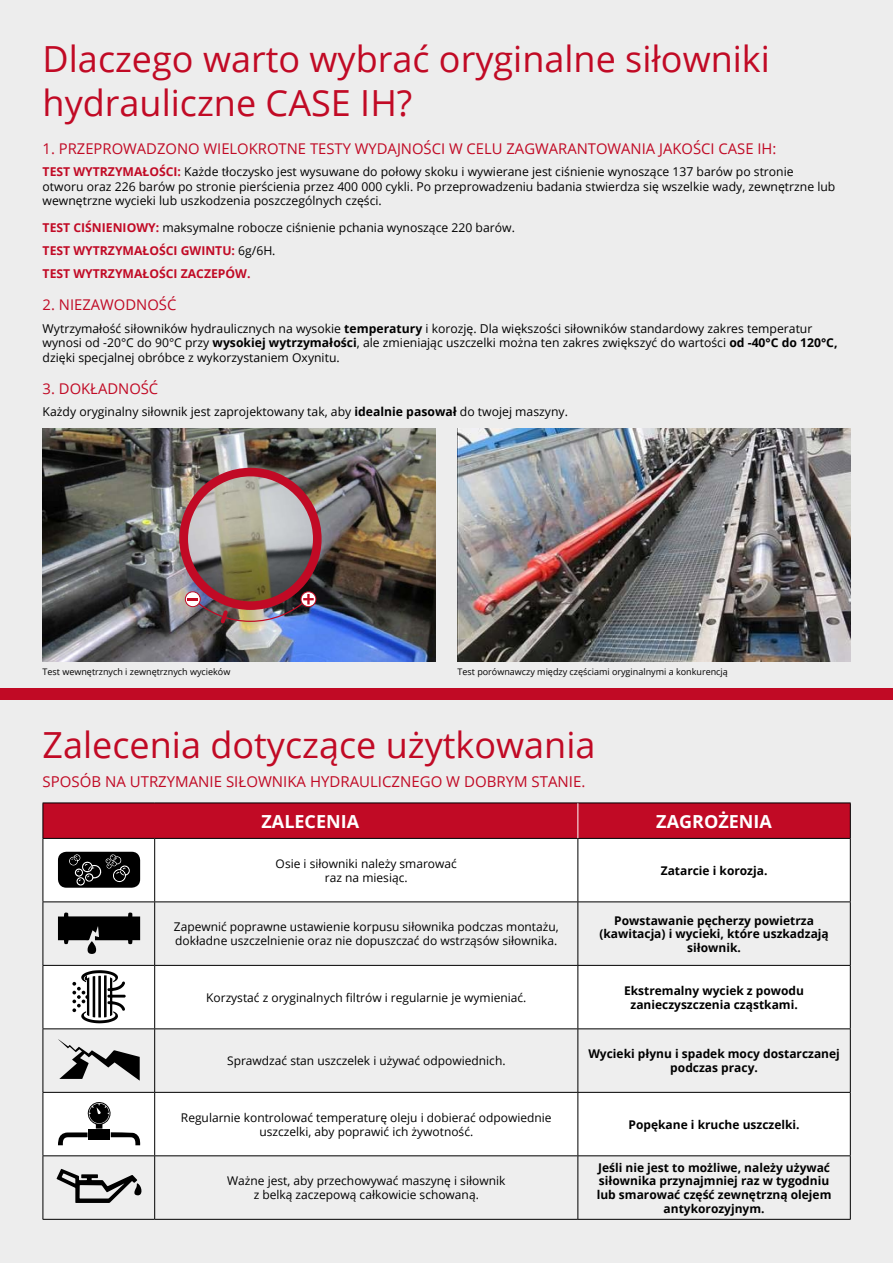
<style>
.page{position:relative;width:893px;height:1263px;background:#ededed}
.page>*{position:absolute;margin:0;border:0;box-sizing:border-box;transform-origin:0 0}
.t1{font:36px/43.2px "Open Sans";color:#c10a25}
.t2{font:700 18px "Open Sans";color:#fff}
.t3{font:15px "Open Sans";color:#c10a25}
.t4{font:14.85px "Open Sans";color:#c10a25}
.t5{font:12.15px/14.5px "Open Sans";color:#000}
.t6{font:700 12.15px/23.2px "Open Sans";color:#c10a25}
.t7{font:12px/13.6px "Open Sans";color:#000;text-align:center}
.t8{font:700 12px/13.6px "Open Sans";color:#000;text-align:center}
.t9{font:9px "Open Sans";color:#000}
.s1{font-weight:700;color:#c10a25}
.s2{font-weight:400;color:#000}
.s3{font-weight:700}
</style>
<div class="page">
<img style="left:457px;top:428px;width:394px;height:233px">
<img style="left:43px;top:428px;width:393px;height:233px">
<img style="left:184px;top:473px;width:133px;height:132px">
<div style="left:179px;top:468px;width:143px;height:142px;border:9px solid #c10a25;border-radius:50%"></div>
<div style="left:301px;top:591px;width:15px;height:16px;border:1px solid #c10a25;border-radius:50%"></div>
<svg style="left:185px;top:592px;width:15px;height:15px"></svg>
<div style="left:185px;top:591px;width:16px;height:16px;border:1px solid #c10a25;border-radius:50%"></div>
<img style="left:188px;top:594px;width:126px;height:32px">
<div style="left:0;top:688px;width:893px;height:12px;background:#c10a25"></div>
<div style="left:44px;top:804px;width:806px;height:34px;background:#c10a25"></div>
<div style="left:44px;top:839px;width:806px;height:62px;background:#fff"></div>
<svg style="left:44px;top:902px;width:806px;height:317px"></svg>
<svg style="left:44px;top:966px;width:806px;height:189px;fill:#fff"></svg>
<hr style="left:43px;top:803px;width:112px;height:1px;background:#000">
<hr style="left:43px;top:803px;width:1px;height:35px;background:#000">
<hr style="left:155px;top:803px;width:423px;height:1px;background:#000">
<hr style="left:578px;top:803px;width:273px;height:1px;background:#000">
<hr style="left:850px;top:803px;width:1px;height:35px;background:#000">
<hr style="left:43px;top:838px;width:112px;height:1px;background:#000">
<hr style="left:43px;top:839px;width:1px;height:62px;background:#000">
<hr style="left:155px;top:838px;width:423px;height:1px;background:#000">
<hr style="left:154px;top:839px;width:1px;height:62px;background:#000">
<hr style="left:578px;top:838px;width:273px;height:1px;background:#000">
<hr style="left:577px;top:839px;width:1px;height:62px;background:#000">
<hr style="left:850px;top:839px;width:1px;height:62px;background:#000">
<hr style="left:43px;top:901px;width:112px;height:1px;background:#000">
<hr style="left:43px;top:902px;width:1px;height:63px;background:#000">
<hr style="left:155px;top:901px;width:423px;height:1px;background:#000">
<hr style="left:154px;top:902px;width:1px;height:63px;background:#000">
<hr style="left:578px;top:901px;width:273px;height:1px;background:#000">
<hr style="left:577px;top:902px;width:1px;height:63px;background:#000">
<hr style="left:850px;top:902px;width:1px;height:63px;background:#000">
<hr style="left:43px;top:965px;width:112px;height:1px;background:#000">
<hr style="left:43px;top:966px;width:1px;height:62px;background:#000">
<hr style="left:155px;top:965px;width:423px;height:1px;background:#000">
<hr style="left:154px;top:966px;width:1px;height:62px;background:#000">
<hr style="left:578px;top:965px;width:273px;height:1px;background:#000">
<hr style="left:577px;top:966px;width:1px;height:62px;background:#000">
<hr style="left:850px;top:966px;width:1px;height:62px;background:#000">
<hr style="left:43px;top:1028px;width:112px;height:1px;background:#000">
<hr style="left:43px;top:1029px;width:1px;height:63px;background:#000">
<hr style="left:155px;top:1028px;width:423px;height:1px;background:#000">
<hr style="left:154px;top:1029px;width:1px;height:63px;background:#000">
<hr style="left:578px;top:1028px;width:273px;height:1px;background:#000">
<hr style="left:577px;top:1029px;width:1px;height:63px;background:#000">
<hr style="left:850px;top:1029px;width:1px;height:63px;background:#000">
<hr style="left:43px;top:1092px;width:112px;height:1px;background:#000">
<hr style="left:43px;top:1093px;width:1px;height:62px;background:#000">
<hr style="left:155px;top:1092px;width:423px;height:1px;background:#000">
<hr style="left:154px;top:1093px;width:1px;height:62px;background:#000">
<hr style="left:578px;top:1092px;width:273px;height:1px;background:#000">
<hr style="left:577px;top:1093px;width:1px;height:62px;background:#000">
<hr style="left:850px;top:1093px;width:1px;height:62px;background:#000">
<hr style="left:43px;top:1155px;width:112px;height:1px;background:#000">
<hr style="left:43px;top:1156px;width:1px;height:63px;background:#000">
<hr style="left:155px;top:1155px;width:423px;height:1px;background:#000">
<hr style="left:154px;top:1156px;width:1px;height:63px;background:#000">
<hr style="left:578px;top:1155px;width:273px;height:1px;background:#000">
<hr style="left:577px;top:1156px;width:1px;height:63px;background:#000">
<hr style="left:850px;top:1156px;width:1px;height:63px;background:#000">
<hr style="left:43px;top:1219px;width:112px;height:1px;background:#000">
<hr style="left:155px;top:1219px;width:423px;height:1px;background:#000">
<hr style="left:578px;top:1219px;width:273px;height:1px;background:#000">
<hr style="left:577px;top:803px;width:1px;height:35px;background:#fff">
<div style="left:58px;top:852px;width:82px;height:36px;background:#000;border-radius:8px"></div>
<svg style="left:69px;top:854px;width:61px;height:31px"></svg>
<svg style="left:58px;top:912px;width:82px;height:42px"></svg>
<svg style="left:58px;top:1102px;width:82px;height:44px;background:#bcbcbc"></svg>
<svg style="left:58px;top:1039px;width:82px;height:42px"></svg>
<svg style="left:56px;top:1169px;width:87px;height:34px"></svg>
<svg style="left:72px;top:970px;width:54px;height:53px;background:#a5a5a5"></svg>
<h1 class="t1" style="left:43px;top:37px;width:729px">Dlaczego warto wybrać oryginalne siłowniki hydrauliczne CASE IH?</h1>
<p class="t4" style="left:43px;top:138px;width:735px">1. PRZEPROWADZONO WIELOKROTNE TESTY WYDAJNOŚCI W CELU ZAGWARANTOWANIA JAKOŚCI CASE IH:</p>
<p class="t5" style="left:43px;top:164px;width:794px"><span class="s1">TEST WYTRZYMAŁOŚCI:</span> Każde tłoczysko jest wysuwane do połowy skoku i wywierane jest ciśnienie wynoszące 137 barów po stronie otworu oraz 226 barów po stronie pierścienia przez 400 000 cykli. Po przeprowadzeniu badania stwierdza się wszelkie wady, zewnętrzne lub wewnętrzne wycieki lub uszkodzenia poszczególnych części.</p>
<p class="t6" style="left:43px;top:215px;width:474px">TEST CIŚNIENIOWY: <span class="s2">maksymalne robocze ciśnienie pchania wynoszące 220 barów.<br></span>TEST WYTRZYMAŁOŚCI GWINTU: <span class="s2">6g/6H.<br></span>TEST WYTRZYMAŁOŚCI ZACZEPÓW.</p>
<p class="t4" style="left:43px;top:295px;width:135px">2. NIEZAWODNOŚĆ</p>
<p class="t5" style="left:43px;top:321px;width:796px">Wytrzymałość siłowników hydraulicznych na wysokie <span class="s3">temperatury</span> i korozję. Dla większości siłowników standardowy zakres temperatur wynosi od -20°C do 90°C przy <span class="s3">wysokiej wytrzymałości</span>, ale zmieniając uszczelki można ten zakres zwiększyć do wartości <span class="s3">od -40°C do 120°C, </span>dzięki specjalnej obróbce z wykorzystaniem Oxynitu.</p>
<p class="t4" style="left:43px;top:379px;width:117px">3. DOKŁADNOŚĆ</p>
<p class="t5" style="left:43px;top:404px;width:527px">Każdy oryginalny siłownik jest zaprojektowany tak, aby <span class="s3">idealnie pasował</span> do twojej maszyny.</p>
<p class="t9" style="left:43px;top:665px;width:189px">Test wewnętrznych i zewnętrznych wycieków</p>
<p class="t9" style="left:457px;top:665px;width:272px">Test porównawczy między częściami oryginalnymi a konkurencją</p>
<h1 class="t1" style="left:43px;top:723px;width:554px">Zalecenia dotyczące użytkowania</h1>
<p class="t3" style="left:43px;top:771px;width:544px">SPOSÓB NA UTRZYMANIE SIŁOWNIKA HYDRAULICZNEGO W DOBRYM STANIE.</p>
<h2 class="t2" style="left:262px;top:808px;width:99px">ZALECENIA</h2>
<h2 class="t2" style="left:656px;top:808px;width:117px">ZAGROŻENIA</h2>
<p class="t7" style="left:276px;top:856px;width:183px">Osie i siłowniki należy smarować raz na miesiąc.</p>
<p class="t8" style="left:661px;top:863px;width:108px">Zatarcie i korozja.</p>
<p class="t7" style="left:174px;top:920px;width:386px;text-align:left">Zapewnić poprawne ustawienie korpusu siłownika podczas montażu, dokładne uszczelnienie oraz nie dopuszczać do wstrząsów siłownika.</p>
<p class="t8" style="left:599px;top:913px;width:231px">Powstawanie pęcherzy powietrza (kawitacja) i wycieki, które uszkadzają siłownik.</p>
<p class="t7" style="left:206px;top:990px;width:322px">Korzystać z oryginalnych filtrów i regularnie je wymieniać.</p>
<p class="t8" style="left:624px;top:983px;width:181px">Ekstremalny wyciek z powodu zanieczyszczenia cząstkami.</p>
<p class="t7" style="left:227px;top:1054px;width:280px">Sprawdzać stan uszczelek i używać odpowiednich.</p>
<p class="t8" style="left:588px;top:1047px;width:253px">Wycieki płynu i spadek mocy dostarczanej podczas pracy.</p>
<p class="t7" style="left:181px;top:1110px;width:372px">Regularnie kontrolować temperaturę oleju i dobierać odpowiednie uszczelki, aby poprawić ich żywotność.</p>
<p class="t8" style="left:629px;top:1117px;width:173px">Popękane i kruche uszczelki.</p>
<p class="t7" style="left:227px;top:1174px;width:280px">Ważne jest, aby przechowywać maszynę i siłownik z belką zaczepową całkowicie schowaną.</p>
<p class="t8" style="left:597px;top:1160px;width:236px">Jeśli nie jest to możliwe, należy używać siłownika przynajmniej raz w tygodniu lub smarować część zewnętrzną olejem antykorozyjnym.</p>
</div>
